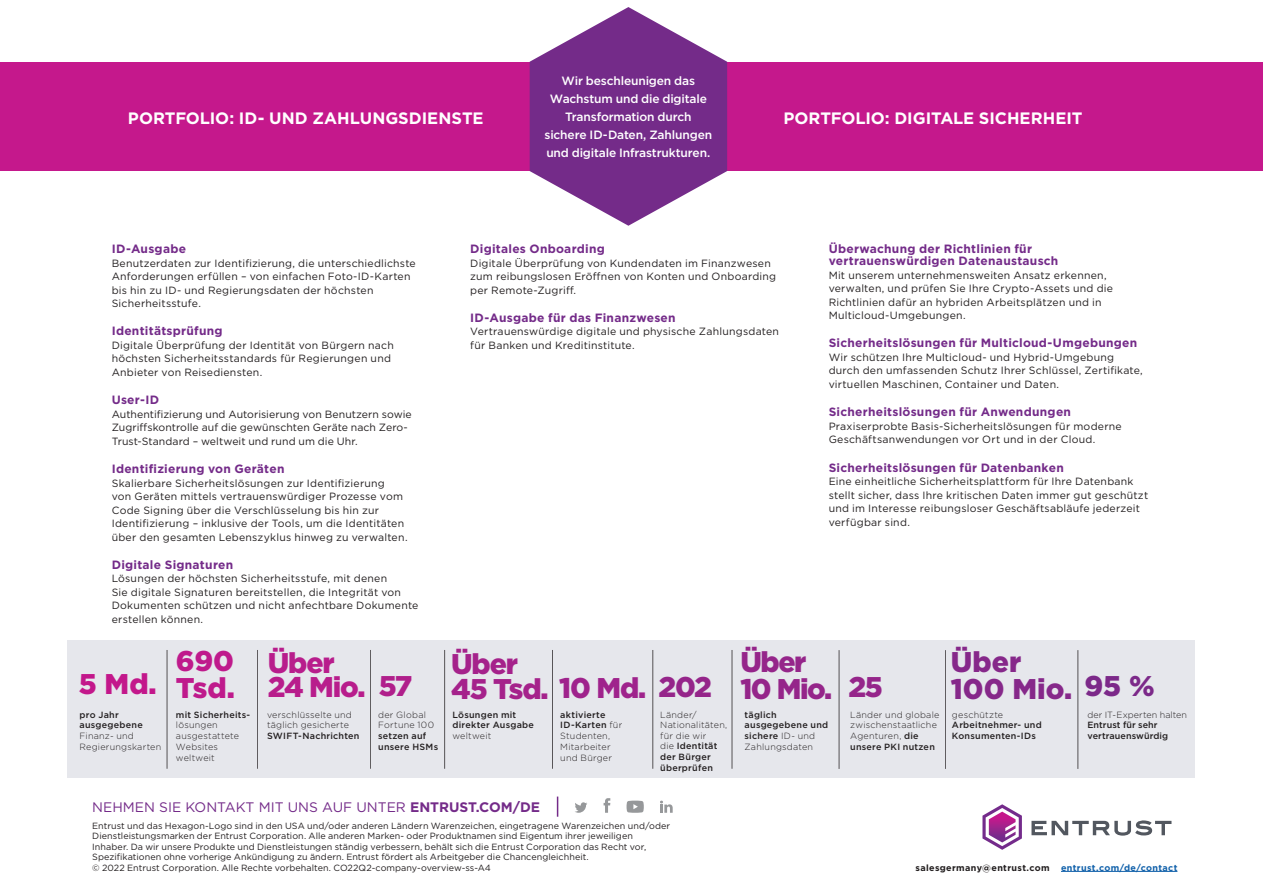
<style>
.page{position:relative;width:1263px;height:893px;background:#fff}
.page>*{position:absolute;margin:0;border:0;box-sizing:border-box;transform-origin:0 0}
.t1{font:900 28.5px/25.5px "Gotham";letter-spacing:-.05em;color:#95258a}
.t2{font:900 28.5px/27px "Gotham";color:#86288a}
.t3{font:900 28.5px/24px "Gotham";letter-spacing:-.04em;color:#b81d8c}
.t4{font:900 28.5px/27px "Gotham";letter-spacing:-.01em;color:#bf1a8c}
.t5{font:900 28.5px "Gotham";color:#c3178b}
.t6{font:900 28.5px "Gotham";color:#b01f8b}
.t7{font:700 16.5px "Gotham";letter-spacing:-.005em;color:#fff}
.t8{font:13.8px "Gotham";color:#742b89}
.t9{font:700 12px/12px "Gotham";letter-spacing:.02em;color:#742b89}
.t10{font:500 12px/18px "Gotham";letter-spacing:-.01em;color:#fff;text-align:center}
.t11{font:10.5px/13.5px "Gotham";letter-spacing:.02em;color:#231f20}
.t12{font:9px/10.5px "Gotham";letter-spacing:.005em;color:#231f20}
.t13{font:300 9px/10.8px "Gotham";letter-spacing:.025em;color:#231f20}
.t14{font:500 9px/10.8px "Gotham";letter-spacing:.025em;color:#231f20}
.t15{font:700 9px "Gotham";letter-spacing:.04em;color:#231f20}
.s1{color:#a5228b}
.s2{color:#9f238c}
.s3{color:#7c2989}
.s4{font-weight:500}
.s5{font-weight:300}
.s6{font-weight:700}
.s7{color:#1161aa}
</style>
<div class="page">
<div style="left:0;top:62px;width:1263px;height:109px;background:#c5188c"></div>
<svg style="left:557px;top:797px;width:1px;height:20px"></svg>
<svg style="left:604px;top:798px;width:6px;height:15px"></svg>
<svg style="left:575px;top:802px;width:12px;height:11px"></svg>
<svg style="left:660px;top:801px;width:13px;height:12px"></svg>
<svg style="left:626px;top:801px;width:18px;height:12px"></svg>
<hr style="left:1061px;top:871px;width:116px;height:1px;background:#1161aa">
<svg style="left:982px;top:804px;width:40px;height:46px"></svg>
<svg style="left:1031px;top:820px;width:140px;height:16px"></svg>
<svg style="left:530px;top:7px;width:197px;height:219px"></svg>
<div style="left:67px;top:640px;width:1128px;height:138px;background:#e6e7ec"></div>
<hr style="left:167px;top:650px;width:1px;height:119px;background:#231f20">
<hr style="left:257px;top:650px;width:1px;height:119px;background:#231f20">
<hr style="left:370px;top:650px;width:1px;height:119px;background:#231f20">
<hr style="left:444px;top:650px;width:1px;height:119px;background:#231f20">
<hr style="left:552px;top:650px;width:1px;height:119px;background:#231f20">
<hr style="left:652px;top:650px;width:1px;height:119px;background:#231f20">
<hr style="left:732px;top:650px;width:1px;height:119px;background:#231f20">
<hr style="left:839px;top:650px;width:1px;height:119px;background:#231f20">
<hr style="left:945px;top:650px;width:1px;height:119px;background:#231f20">
<hr style="left:1078px;top:650px;width:1px;height:119px;background:#231f20">
<p class="t10" style="left:544px;top:72px;width:169px">Wir beschleunigen das<br>Wachstum und die digitale<br>Transformation durch sichere ID-Daten, Zahlungen und digitale Infrastrukturen.</p>
<h2 class="t7" style="left:128px;top:107px;width:357px">PORTFOLIO: ID- UND ZAHLUNGSDIENSTE</h2>
<h2 class="t7" style="left:783px;top:107px;width:301px">PORTFOLIO: DIGITALE SICHERHEIT</h2>
<p class="t9" style="left:112px;top:243px;width:76px">ID-Ausgabe</p>
<p class="t11" style="left:112px;top:256px;width:306px">Benutzerdaten zur Identifizierung, die unterschiedlichste Anforderungen erfüllen – von einfachen Foto-ID-Karten bis hin zu ID- und Regierungsdaten der höchsten Sicherheitsstufe.</p>
<p class="t9" style="left:112px;top:325px;width:112px">Identitätsprüfung</p>
<p class="t11" style="left:112px;top:338px;width:284px">Digitale Überprüfung der Identität von Bürgern nach höchsten Sicherheitsstandards für Regierungen und<br>Anbieter von Reisediensten.</p>
<p class="t9" style="left:112px;top:394px;width:49px">User-ID</p>
<p class="t11" style="left:112px;top:407px;width:301px">Authentifizierung und Autorisierung von Benutzern sowie<br>Zugriffskontrolle auf die gewünschten Geräte nach Zero-<br>Trust-Standard – weltweit und rund um die Uhr.</p>
<p class="t9" style="left:112px;top:463px;width:174px">Identifizierung von Geräten</p>
<p class="t11" style="left:112px;top:476px;width:297px">Skalierbare Sicherheitslösungen zur Identifizierung<br>von Geräten mittels vertrauenswürdiger Prozesse vom Code Signing über die Verschlüsselung bis hin zur Identifizierung – inklusive der Tools, um die Identitäten über den gesamten Lebenszyklus hinweg zu verwalten.</p>
<p class="t9" style="left:112px;top:558px;width:123px">Digitale Signaturen</p>
<p class="t11" style="left:112px;top:572px;width:308px">Lösungen der höchsten Sicherheitsstufe, mit denen<br>Sie digitale Signaturen bereitstellen, die Integrität von Dokumenten schützen und nicht anfechtbare Dokumente erstellen können.</p>
<p class="t9" style="left:470px;top:243px;width:136px">Digitales Onboarding</p>
<p class="t11" style="left:470px;top:256px;width:308px">Digitale Überprüfung von Kundendaten im Finanzwesen zum reibungslosen Eröffnen von Konten und Onboarding per Remote-Zugriff.</p>
<p class="t9" style="left:470px;top:312px;width:207px">ID-Ausgabe für das Finanzwesen</p>
<p class="t11" style="left:470px;top:325px;width:310px">Vertrauenswürdige digitale und physische Zahlungsdaten für Banken und Kreditinstitute.</p>
<p class="t9" style="left:829px;top:243px;width:231px">Überwachung der Richtlinien für vertrauenswürdigen Datenaustausch</p>
<p class="t11" style="left:829px;top:268px;width:286px">Mit unserem unternehmensweiten Ansatz erkennen, verwalten, und prüfen Sie Ihre Crypto-Assets und die Richtlinien dafür an hybriden Arbeitsplätzen und in Multicloud-Umgebungen.</p>
<p class="t9" style="left:829px;top:337px;width:310px">Sicherheitslösungen für Multicloud-Umgebungen</p>
<p class="t11" style="left:829px;top:350px;width:316px">Wir schützen Ihre Multicloud- und Hybrid-Umgebung durch den umfassenden Schutz Ihrer Schlüssel, Zertifikate, virtuellen Maschinen, Container und Daten.</p>
<p class="t9" style="left:829px;top:406px;width:244px">Sicherheitslösungen für Anwendungen</p>
<p class="t11" style="left:829px;top:419px;width:295px">Praxiserprobte Basis-Sicherheitslösungen für moderne<br>Geschäftsanwendungen vor Ort und in der Cloud.</p>
<p class="t9" style="left:829px;top:461px;width:237px">Sicherheitslösungen für Datenbanken</p>
<p class="t11" style="left:829px;top:474px;width:321px">Eine einheitliche Sicherheitsplattform für Ihre Datenbank stellt sicher, dass Ihre kritischen Daten immer gut geschützt und im Interesse reibungsloser Geschäftsabläufe jederzeit verfügbar sind.</p>
<h1 class="t5" style="left:79px;top:664px;width:79px">5 Md.</h1>
<p class="t14" style="left:80px;top:709px;width:65px">pro Jahr ausgegebene</p>
<p class="t13" style="left:80px;top:730px;width:83px">Finanz- und<br>Regierungskarten</p>
<h1 class="t1" style="left:740px;top:649px;width:68px">Über</h1>
<h1 class="t4" style="left:176px;top:647px;width:60px">690<br>Tsd.</h1>
<h1 class="t3" style="left:268px;top:651px;width:99px">Über<br>24 Mio.</h1>
<h1 class="t1" style="left:451px;top:650px;width:433px"><span class="s1">Über<br>45 Tsd.</span> <span class="s2">10 Md.</span> 202 10 Mio. 25</h1>
<h1 class="t6" style="left:379px;top:666px;width:35px">57</h1>
<h1 class="t2" style="left:951px;top:648px;width:205px">Über<br>100 Mio. <span class="s3">95 %</span></h1>
<p class="t14" style="left:176px;top:709px;width:76px">mit Sicherheits-</p>
<p class="t13" style="left:176px;top:720px;width:65px">lösungen ausgestattete<br>Websites weltweit</p>
<p class="t13" style="left:267px;top:709px;width:86px">verschlüsselte und täglich gesicherte</p>
<p class="t14" style="left:267px;top:730px;width:94px">SWIFT-Nachrichten</p>
<p class="t13" style="left:378px;top:709px;width:57px">der Global<br>Fortune 100</p>
<p class="t14" style="left:378px;top:730px;width:61px">setzen auf unsere HSMs</p>
<p class="t14" style="left:452px;top:709px;width:83px">Lösungen mit direkter Ausgabe</p>
<p class="t13" style="left:452px;top:730px;width:40px">weltweit</p>
<p class="t13" style="left:560px;top:709px;width:64px"><span class="s4">aktivierte<br>ID-Karten</span> für<br>Studenten,<br>Mitarbeiter und Bürger</p>
<p class="t13" style="left:660px;top:709px;width:69px">Länder/<br>Nationalitäten, für die wir<br>die <span class="s4">Identität der Bürger überprüfen</span></p>
<p class="t14" style="left:744px;top:709px;width:85px">täglich ausgegebene und sichere <span class="s5">ID- und<br>Zahlungsdaten</span></p>
<p class="t13" style="left:850px;top:709px;width:91px">Länder und globale zwischenstaatliche<br>Agenturen, <span class="s4">die unsere PKI nutzen</span></p>
<p class="t13" style="left:952px;top:709px;width:53px">geschützte</p>
<p class="t14" style="left:952px;top:720px;width:91px">Arbeitnehmer- und<br>Konsumenten-IDs</p>
<p class="t13" style="left:1087px;top:709px;width:101px">der IT-Experten halten</p>
<p class="t14" style="left:1087px;top:720px;width:82px">Entrust für sehr vertrauenswürdig</p>
<h3 class="t8" style="left:92px;top:798px;width:449px">NEHMEN SIE KONTAKT MIT UNS AUF UNTER <span class="s6">ENTRUST.COM/DE</span></h3>
<p class="t12" style="left:92px;top:820px;width:579px">Entrust und das Hexagon-Logo sind in den USA und/oder anderen Ländern Warenzeichen, eingetragene Warenzeichen und/oder Dienstleistungsmarken der Entrust Corporation. Alle anderen Marken- oder Produktnamen sind Eigentum ihrer jeweiligen Inhaber. Da wir unsere Produkte und Dienstleistungen ständig verbessern, behält sich die Entrust Corporation das Recht vor, Spezifikationen ohne vorherige Ankündigung zu ändern. Entrust fördert als Arbeitgeber die Chancengleichheit.<br>© 2022 Entrust Corporation. Alle Rechte vorbehalten. CO22Q2-company-overview-ss-A4</p>
<p class="t15" style="left:915px;top:861px;width:263px">salesgermany@entrust.com <span class="s7">entrust.com/de/contact</span></p>
</div>
